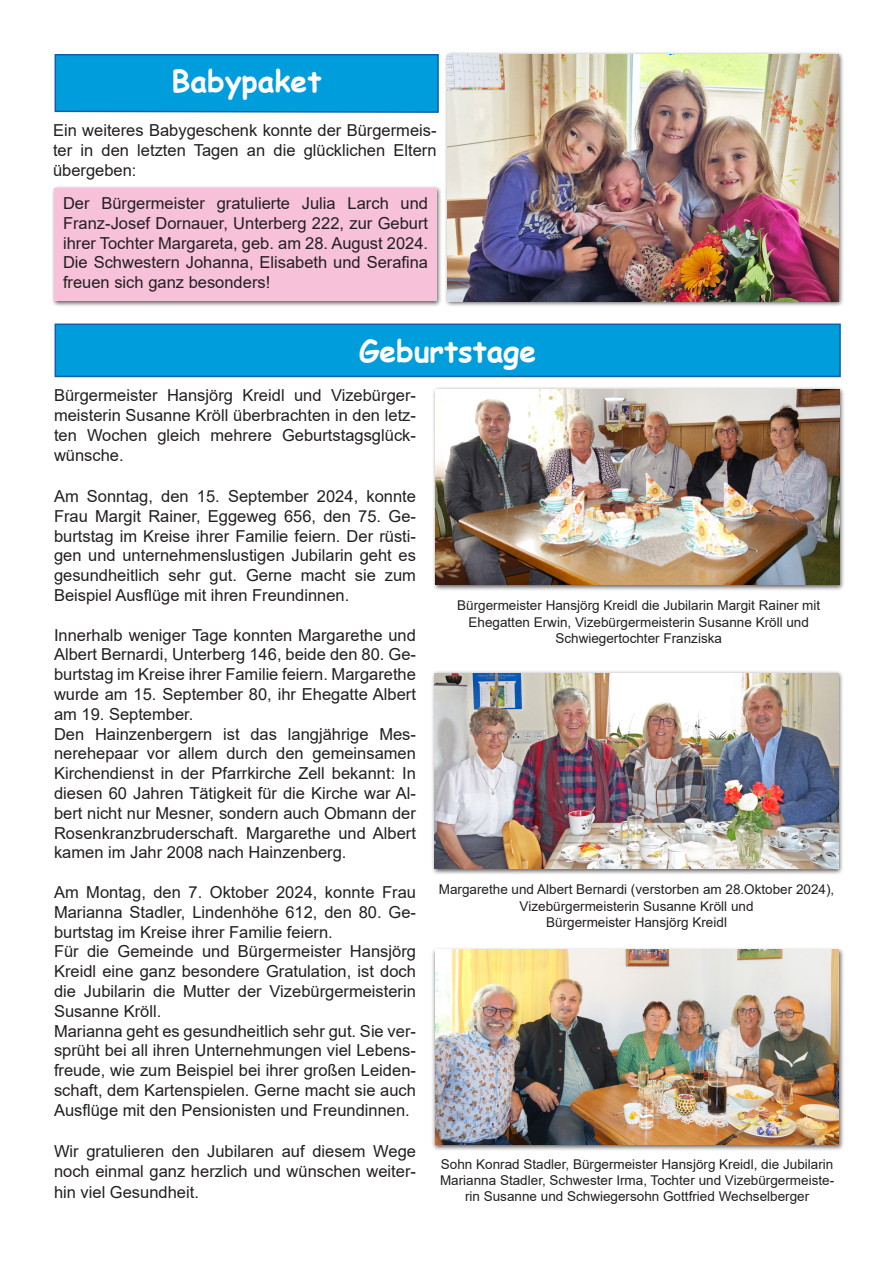
<style>
.page{position:relative;width:893px;height:1263px;background:#fff}
.page>*{position:absolute;margin:0;border:0;box-sizing:border-box;transform-origin:0 0}
.t1{font:700 30px "Comic Sans MS";color:#fffeff}
.t2{font:700 30px "Comic Sans MS";color:#fffdff}
.t3{font:16.5px/19.8px "Arial";color:#231f20;text-align:justify}
.t4{font:13.5px/16.2px "Arial";color:#231f20;text-align:center}
</style>
<div class="page">
<div style="left:55px;top:324px;width:785px;height:52px;background:#009ddc"></div>
<div style="left:55px;top:324px;width:786px;height:53px;border:2px solid #105faa"></div>
<div style="left:431px;top:947px;width:413px;height:204px;background:#231f20;opacity:.73"></div>
<img style="left:435px;top:950px;width:404px;height:195px">
<div style="left:431px;top:670px;width:413px;height:205px;background:#231f20;opacity:.73"></div>
<img style="left:434px;top:673px;width:404px;height:195px">
<div style="left:432px;top:386px;width:413px;height:205px;background:#231f20;opacity:.73"></div>
<img style="left:436px;top:389px;width:404px;height:195px">
<svg style="left:54px;top:54px;width:385px;height:59px"></svg>
<div style="left:444px;top:51px;width:401px;height:257px;background:#231f20;opacity:.73"></div>
<img style="left:448px;top:54px;width:391px;height:247px">
<div style="left:51px;top:186px;width:391px;height:122px;background:#231f20;opacity:.75"></div>
<div style="left:55px;top:188px;width:382px;height:113px;background:#f7c1d9"></div>
<p class="t2" style="left:172px;top:59px;width:151px">Babypaket</p>
<p class="t3" style="left:53px;top:120px;width:385px">Ein weiteres Babygeschenk konnte der Bürgermeis&shy;ter in den letzten Tagen an die glücklichen Eltern übergeben:</p>
<p class="t3" style="left:63px;top:193px;width:367px">Der Bürgermeister gratulierte Julia Larch und</p>
<p class="t3" style="left:63px;top:213px;width:367px">Franz-Josef Dornauer, Unterberg 222, zur Geburt ihrer Tochter Margareta, geb. am 28. August 2024.</p>
<p class="t3" style="left:63px;top:253px;width:367px">Die Schwestern Johanna, Elisabeth und Serafina freuen sich ganz besonders!</p>
<p class="t1" style="left:359px;top:329px;width:179px">Geburtstage</p>
<p class="t3" style="left:54px;top:385px;width:363px">Bürgermeister Hansjörg Kreidl und Vizebürger&shy;meisterin Susanne Kröll überbrachten in den letz&shy;ten Wochen gleich mehrere Geburtstagsglück&shy;wünsche.</p>
<p class="t3" style="left:54px;top:486px;width:363px">Am Sonntag, den 15. September 2024, konnte Frau Margit Rainer, Eggeweg 656, den 75. Ge&shy;burtstag im Kreise ihrer Familie feiern. Der rüsti&shy;gen und unternehmenslustigen Jubilarin geht es gesundheitlich sehr gut. Gerne macht sie zum Beispiel Ausflüge mit ihren Freundinnen.</p>
<p class="t3" style="left:54px;top:625px;width:363px">Innerhalb weniger Tage konnten Margarethe und Albert Bernardi, Unterberg 146, beide den 80. Ge&shy;burtstag im Kreise ihrer Familie feiern. Margarethe wurde am 15. September 80, ihr Ehegatte Albert am 19. September.</p>
<p class="t3" style="left:54px;top:724px;width:363px">Den Hainzenbergern ist das langjährige Mes&shy;nerehepaar vor allem durch den gemeinsamen Kirchendienst in der Pfarrkirche Zell bekannt: In diesen 60 Jahren Tätigkeit für die Kirche war Al&shy;bert nicht nur Mesner, sondern auch Obmann der Rosenkranzbruderschaft. Margarethe und Albert kamen im Jahr 2008 nach Hainzenberg.</p>
<p class="t3" style="left:54px;top:882px;width:363px">Am Montag, den 7. Oktober 2024, konnte Frau Marianna Stadler, Lindenhöhe 612, den 80. Ge&shy;burtstag im Kreise ihrer Familie feiern.</p>
<p class="t3" style="left:54px;top:941px;width:363px">Für die Gemeinde und Bürgermeister Hansjörg Kreidl eine ganz besondere Gratulation, ist doch die Jubilarin die Mutter der Vizebürgermeisterin Susanne Kröll.</p>
<p class="t3" style="left:54px;top:1021px;width:363px">Marianna geht es gesundheitlich sehr gut. Sie ver&shy;sprüht bei all ihren Unternehmungen viel Lebens&shy;freude, wie zum Beispiel bei ihrer großen Leiden&shy;schaft, dem Kartenspielen. Gerne macht sie auch Ausflüge mit den Pensionisten und Freundinnen.</p>
<p class="t3" style="left:54px;top:1141px;width:363px;line-height:20.2px">Wir gratulieren den Jubilaren auf diesem Wege noch einmal ganz herzlich und wünschen weiter&shy;hin viel Gesundheit.</p>
<p class="t4" style="left:457px;top:597px;width:365px">Bürgermeister Hansjörg Kreidl die Jubilarin Margit Rainer mit</p>
<p class="t4" style="left:468px;top:614px;width:342px">Ehegatten Erwin, Vizebürgermeisterin Susanne Kröll und</p>
<p class="t4" style="left:555px;top:630px;width:168px">Schwiegertochter Franziska</p>
<p class="t4" style="left:439px;top:881px;width:397px">Margarethe und Albert Bernardi (verstorben am 28.Oktober 2024),<br>Vizebürgermeisterin Susanne Kröll und</p>
<p class="t4" style="left:546px;top:914px;width:182px">Bürgermeister Hansjörg Kreidl</p>
<p class="t4" style="left:440px;top:1156px;width:396px">Sohn Konrad Stadler, Bürgermeister Hansjörg Kreidl, die Jubilarin<br>Marianna Stadler, Schwester Irma, Tochter und Vizebürgermeiste&shy;rin Susanne und Schwiegersohn Gottfried Wechselberger</p>
</div>
